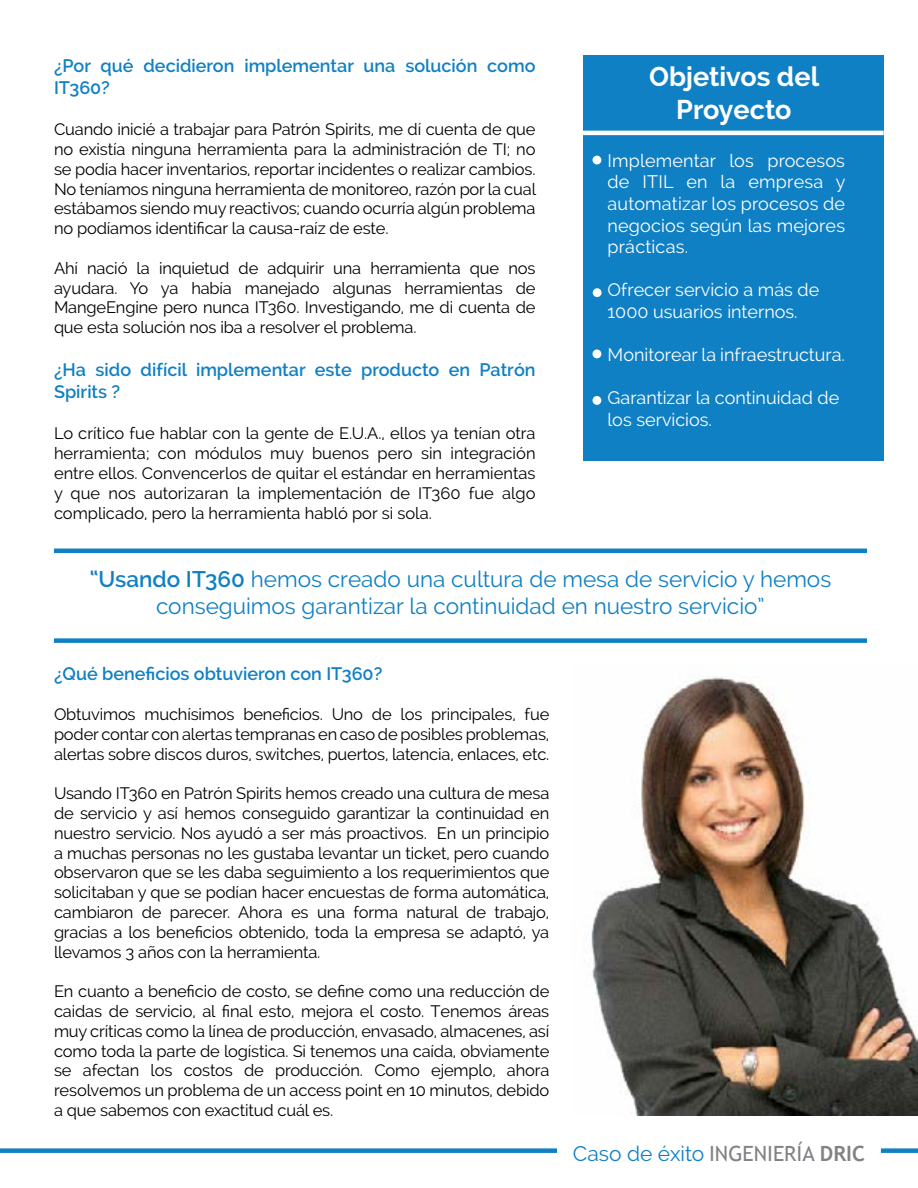
<style>
.page{position:relative;width:918px;height:1188px;background:#fff}
.page>*{position:absolute;margin:0;border:0;box-sizing:border-box;transform-origin:0 0}
.t1{font:700 27px/32.4px "Raleway";color:#fff;text-align:center}
.t2{font:22.5px/27px "Raleway";color:#1080c4;text-align:center}
.t3{font:21px "Raleway";color:#1080c4}
.t4{font:18px/21.6px "Raleway";color:#fff}
.t5{font:600 18px/21.6px "Raleway";color:#1080c4}
.t6{font:16.5px/19.8px "Raleway";letter-spacing:-.01em;color:#000;text-align:justify}
.s1{font-weight:600}
.s2{font-family:"Trebuchet MS";color:#808285}
.s3{font-family:"Trebuchet MS";font-weight:700;color:#808285}
</style>
<div class="page">
<div style="left:0;top:1148px;width:557px;height:5px;background:#1080c4"></div>
<div style="left:881px;top:1148px;width:37px;height:5px;background:#1080c4"></div>
<div style="left:583px;top:55px;width:301px;height:406px;background:#1080c4"></div>
<hr style="left:583px;top:131px;width:301px;height:4px;background:#fff">
<div style="left:593px;top:156px;width:8px;height:8px;background:#fff;border-radius:50%"></div>
<div style="left:593px;top:288px;width:9px;height:9px;background:#fff;border-radius:50%"></div>
<div style="left:593px;top:350px;width:8px;height:8px;background:#fff;border-radius:50%"></div>
<div style="left:593px;top:396px;width:8px;height:9px;background:#fff;border-radius:50%"></div>
<hr style="left:54px;top:549px;width:813px;height:4px;background:#1080c4">
<div style="left:54px;top:638px;width:813px;height:5px;background:#1080c4"></div>
<img style="left:591px;top:677px;width:327px;height:438px">
<p class="t5" style="left:54px;top:55px;width:483px">¿Por qué decidieron implementar una solución como<br>IT360?</p>
<p class="t6" style="left:54px;top:119px;width:484px">Cuando inicié a trabajar para Patrón Spirits, me dí cuenta de que no existía ninguna herramienta para la administración de TI; no se podía hacer inventarios, reportar incidentes o realizar cambios.<br>No teníamos ninguna herramienta de monitoreo, razón por la cual estábamos siendo muy reactivos; cuando ocurría algún problema no podíamos identificar la causa-raíz de este.</p>
<p class="t6" style="left:54px;top:258px;width:483px">Ahí nació la inquietud de adquirir una herramienta que nos ayudara. Yo ya había manejado algunas herramientas de MangeEngine pero nunca IT360. Investigando, me di cuenta de que esta solución nos iba a resolver el problema.</p>
<p class="t5" style="left:54px;top:359px;width:483px">¿Ha sido difícil implementar este producto en Patrón<br>Spirits ?</p>
<p class="t6" style="left:54px;top:424px;width:483px">Lo crítico fue hablar con la gente de E.U.A., ellos ya tenían otra herramienta; con módulos muy buenos pero sin integración entre ellos. Convencerlos de quitar el estándar en herramientas y que nos autorizaran la implementación de IT360 fue algo complicado, pero la herramienta habló por si sola.</p>
<h1 class="t1" style="left:649px;top:61px;width:172px">Objetivos del<br>Proyecto</h1>
<p class="t4" style="left:608px;top:150px;width:239px;text-align:justify">Implementar los procesos de ITIL en la empresa y automatizar los procesos de negocios según las mejores prácticas.</p>
<p class="t4" style="left:608px;top:279px;width:213px">Ofrecer servicio a más de<br>1000 usuarios internos.</p>
<p class="t4" style="left:608px;top:344px;width:239px">Monitorear la infraestructura.</p>
<p class="t4" style="left:608px;top:387px;width:233px">Garantizar la continuidad de los servicios.</p>
<h2 class="t2" style="left:90px;top:565px;width:743px"><span class="s1">“Usando IT360</span> hemos creado una cultura de mesa de servicio y hemos conseguimos garantizar la continuidad en nuestro servicio”</h2>
<p class="t5" style="left:54px;top:663px;width:330px">¿Qué beneficios obtuvieron con IT360?</p>
<p class="t6" style="left:54px;top:704px;width:497px">Obtuvimos muchísimos beneficios. Uno de los principales, fue poder contar con alertas tempranas en caso de posibles problemas, alertas sobre discos duros, switches, puertos, latencia, enlaces, etc.</p>
<p class="t6" style="left:54px;top:783px;width:497px">Usando IT360 en Patrón Spirits hemos creado una cultura de mesa de servicio y así hemos conseguido garantizar la continuidad en nuestro servicio. Nos ayudó a ser más proactivos. En un principio a muchas personas no les gustaba levantar un ticket, pero cuando observaron que se les daba seguimiento a los requerimientos que solicitaban y que se podían hacer encuestas de forma automática, cambiaron de parecer. Ahora es una forma natural de trabajo, gracias a los beneficios obtenido, toda la empresa se adaptó, ya llevamos 3 años con la herramienta.</p>
<p class="t6" style="left:54px;top:981px;width:497px">En cuanto a beneficio de costo, se define como una reducción de caidas de servicio, al final esto, mejora el costo. Tenemos áreas muy críticas como la línea de producción, envasado, almacenes, así como toda la parte de logística. Si tenemos una caída, obviamente se afectan los costos de producción. Como ejemplo, ahora resolvemos un problema de un access point en 10 minutos, debido a que sabemos con exactitud cuál es.</p>
<p class="t3" style="left:573px;top:1141px;width:294px">Caso de éxito <span class="s2">INGENIERÍA</span> <span class="s3">DRIC</span></p>
</div>
